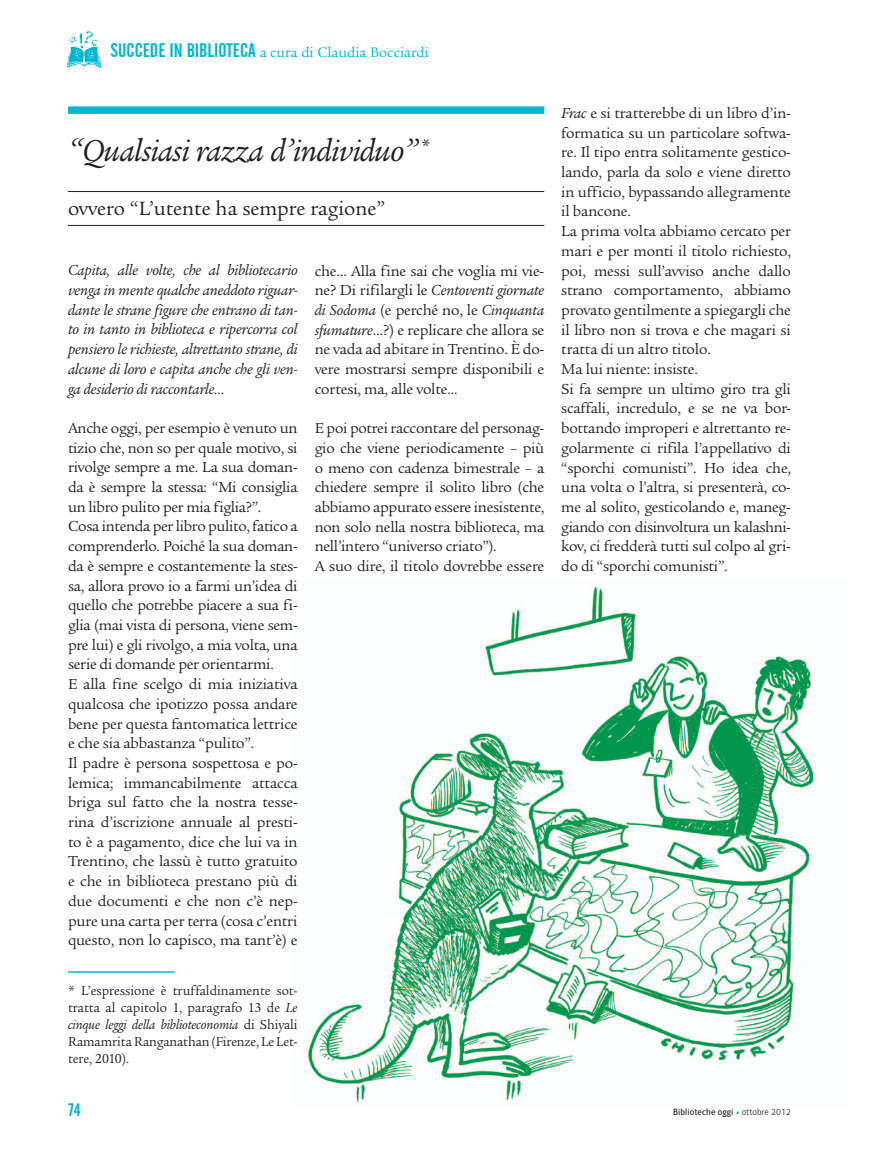
<style>
.page{position:relative;width:893px;height:1149px;background:#fff}
.page>*{position:absolute;margin:0;border:0;box-sizing:border-box;transform-origin:0 0}
.t1{font:italic 33px "Legacy Ser ITC";letter-spacing:-.02em;color:#231f20}
.t2{font:21px "Legacy Ser ITC";color:#231f20}
.t3{font:18px "Alternate Gothic No 2 BT";color:#00b7ce}
.t4{font:15.75px/19.6px "Legacy Ser ITC";letter-spacing:-.015em;color:#231f20}
.t5{font:italic 15.75px/19.6px "Legacy Ser ITC";letter-spacing:-.01em;color:#231f20;text-align:justify}
.t6{font:15px "Legacy Ser ITC";color:#00b7ce}
.t7{font:14.1px/17.2px "Legacy Ser ITC";letter-spacing:-.01em;color:#231f20;text-align:justify;scale:.96 1}
.t8{font:9px "Alber";color:#231f20}
.s1{font-family:"Alternate Gothic No 2 BT";font-size:19.5px}
.s2{font-style:italic}
.s3{font-weight:700;font-style:italic;color:#00b7ce}
.s4{font-weight:300}
</style>
<div class="page">
<img style="left:307px;top:586px;width:521px;height:517px">
<div style="left:68px;top:106px;width:476px;height:8px;background:#00b7ce"></div>
<hr style="left:68px;top:191px;width:476px;height:1px;background:#231f20">
<hr style="left:68px;top:225px;width:476px;height:1px;background:#231f20">
<hr style="left:68px;top:970px;width:106px;height:2px;background:#00b7ce">
<img style="left:67px;top:31px;width:35px;height:37px">
<p class="t6" style="left:111px;top:44px;width:320px"><span class="s1">SUCCEDE IN BIBLIOTECA</span> a cura di Claudia Bocciardi</p>
<h1 class="t1" style="left:68px;top:131px;width:363px">“Qualsiasi razza d’individuo”<sup>*</sup></h1>
<h2 class="t2" style="left:68px;top:196px;width:318px">ovvero “L’utente ha sempre ragione”</h2>
<p class="t5" style="left:68px;top:260px;width:231px">Capita, alle volte, che al bibliotecario venga in mente qualche aneddoto riguar&shy;dante le strane figure che entrano di tan&shy;to in tanto in biblioteca e ripercorra col pensiero le richieste, altrettanto strane, di alcune di loro e capita anche che gli ven&shy;ga desiderio di raccontarle…</p>
<p class="t4" style="left:68px;top:418px;width:231px">Anche oggi, per esempio è venuto un tizio che, non so per quale motivo, si rivolge sempre a me. La sua doman&shy;da è sempre la stessa: “Mi consiglia un libro pulito per mia figlia?”.<br>Cosa intenda per libro pulito, fatico a comprenderlo. Poiché la sua doman&shy;da è sempre e costantemente la stes&shy;sa, allora provo io a farmi un’idea di quello che potrebbe piacere a sua fi&shy;glia (mai vista di persona, viene sem&shy;pre lui) e gli rivolgo, a mia volta, una serie di domande per orientarmi.<br>E alla fine scelgo di mia iniziativa qualcosa che ipotizzo possa andare bene per questa fantomatica lettrice e che sia abbastanza “pulito”.<br>Il padre è persona sospettosa e po&shy;lemica; immancabilmente attacca briga sul fatto che la nostra tesse&shy;rina d’iscrizione annuale al presti&shy;to è a pagamento, dice che lui va in Trentino, che lassù è tutto gratuito e che in biblioteca prestano più di due documenti e che non c’è nep&shy;pure una carta per terra (cosa c’entri questo, non lo capisco, ma tant’è) e</p>
<p class="t7" style="left:68px;top:981px;width:241px">* L’espressione è truffaldinamente sot&shy;tratta al capitolo 1, paragrafo 13 de <span class="s2">Le cinque leggi della biblioteconomia</span> di Shiyali Ramamrita Ranganathan (Firenze, Le Let&shy;tere, 2010).</p>
<p class="t4" style="left:315px;top:261px;width:231px;text-align:justify">che… Alla fine sai che voglia mi vie&shy;ne? Di rifilargli le <span class="s2">Centoventi giornate di Sodoma</span> (e perché no, le <span class="s2">Cinquanta sfumature</span>…?) e replicare che allora se ne vada ad abitare in Trentino. È do&shy;vere mostrarsi sempre disponibili e cortesi, ma, alle volte...</p>
<p class="t4" style="left:315px;top:418px;width:231px">E poi potrei raccontare del personag&shy;gio che viene periodicamente – più o meno con cadenza bimestrale – a chiedere sempre il solito libro (che abbiamo appurato essere inesistente, non solo nella nostra biblioteca, ma nell’intero “universo criato”).<br>A suo dire, il titolo dovrebbe essere</p>
<p class="t4" style="left:561px;top:103px;width:231px"><span class="s2">Frac</span> e si tratterebbe di un libro d’in&shy;formatica su un particolare softwa&shy;re. Il tipo entra solitamente gestico&shy;lando, parla da solo e viene diretto in ufficio, bypassando allegramente il bancone.<br>La prima volta abbiamo cercato per mari e per monti il titolo richiesto, poi, messi sull’avviso anche dallo strano comportamento, abbiamo provato gentilmente a spiegargli che il libro non si trova e che magari si tratta di un altro titolo.<br>Ma lui niente: insiste.<br>Si fa sempre un ultimo giro tra gli scaffali, incredulo, e se ne va bor&shy;bottando improperi e altrettanto re&shy;golarmente ci rifila l’appellativo di “sporchi comunisti”. Ho idea che, una volta o l’altra, si presenterà, co&shy;me al solito, gesticolando e, maneg&shy;giando con disinvoltura un kalashni&shy;kov, ci fredderà tutti sul colpo al gri&shy;do di “sporchi comunisti”.</p>
<p class="t3" style="left:68px;top:1099px;width:14px">74</p>
<p class="t8" style="left:673px;top:1106px;width:119px">Biblioteche oggi <span class="s3">•</span> <span class="s4">ottobre 2012</span></p>
</div>
